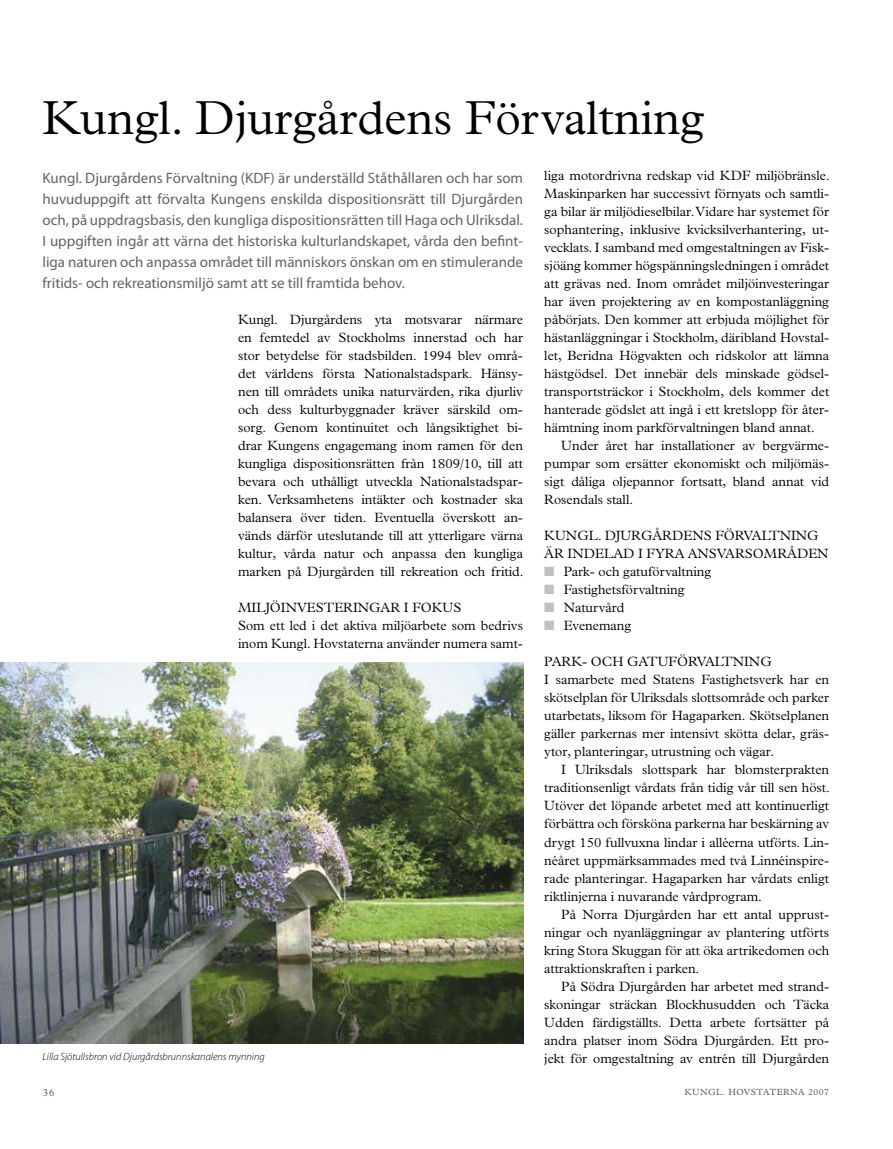
<style>
.page{position:relative;width:893px;height:1149px;background:#fff}
.page>*{position:absolute;margin:0;border:0;box-sizing:border-box;transform-origin:0 0}
.t1{font:300 48px "Plantin";color:#000}
.t2{font:15px/21px "Myriad Pro";color:#636363;text-align:justify}
.t3{font:300 13.5px/18px "Plantin";color:#000;text-align:justify}
.t4{font:italic 300 10.5px "Myriad Pro";color:#000}
.t5{font:10.5px "Plantin";color:#636363}
.t6{font:9px "Plantin";letter-spacing:.05em;color:#636363}
.s1{color:#c0c0c0}
</style>
<div class="page">
<img style="left:0;top:662px;width:523px;height:380px">
<h1 class="t1" style="left:43px;top:90px;width:664px">Kungl. Djurgårdens Förvaltning</h1>
<p class="t2" style="left:43px;top:167px;width:482px">Kungl. Djurgårdens Förvaltning (KDF) är underställd Ståthållaren och har som huvuduppgift att förvalta Kungens enskilda dispositionsrätt till Djurgården och, på uppdragsbasis, den kungliga dispositionsrätten till Haga och Ulriksdal.<br>I uppgiften ingår att värna det historiska kulturlandskapet, vårda den befint&shy;liga naturen och anpassa området till människors önskan om en stimulerande fritids- och rekreationsmiljö samt att se till framtida behov.</p>
<p class="t3" style="left:544px;top:166px;width:287px">liga motordrivna redskap vid KDF miljöbränsle.<br>Maskinparken har successivt förnyats och samtli&shy;ga bilar är miljödieselbilar. Vidare har systemet för sophantering, inklusive kvicksilverhantering, ut&shy;vecklats. I samband med omgestaltningen av Fisk&shy;sjöäng kommer högspänningsledningen i området att grävas ned. Inom området miljöinvesteringar har även projektering av en kompostanläggning påbörjats. Den kommer att erbjuda möjlighet för hästanläggningar i Stockholm, däribland Hovstal&shy;let, Beridna Högvakten och ridskolor att lämna hästgödsel. Det innebär dels minskade gödsel&shy;transportsträckor i Stockholm, dels kommer det hanterade gödslet att ingå i ett kretslopp för åter&shy;hämtning inom parkförvaltningen bland annat.</p>
<p class="t3" style="left:544px;top:436px;width:286px;text-indent:17px">Under året har installationer av bergvärme&shy;pumpar som ersätter ekonomiskt och miljömäs&shy;sigt dåliga oljepannor fortsatt, bland annat vid Rosendals stall.</p>
<p class="t3" style="left:544px;top:526px;width:23px">Kungl</p>
<p class="t3" style="left:598px;top:526px;width:29px">. Djurgårdens</p>
<p class="t3" style="left:715px;top:526px;width:11px">förvaltning</p>
<p class="t3" style="left:544px;top:544px;width:34px">är indelad</p>
<p class="t3" style="left:638px;top:544px;width:19px">i fyra</p>
<p class="t3" style="left:688px;top:544px;width:12px">ansvarsområden</p>
<p class="t3" style="left:544px;top:562px;width:169px"><span class="s1">■</span> Park- och gatuförvaltning</p>
<p class="t3" style="left:544px;top:580px;width:142px"><span class="s1">■</span> Fastighetsförvaltning</p>
<p class="t3" style="left:544px;top:598px;width:82px"><span class="s1">■</span> Naturvård</p>
<p class="t3" style="left:544px;top:616px;width:89px"><span class="s1">■</span> Evenemang</p>
<p class="t3" style="left:544px;top:652px;width:18px">Park-</p>
<p class="t3" style="left:591px;top:652px;width:12px">och</p>
<p class="t3" style="left:238px;top:311px;width:287px">Kungl. Djurgårdens yta motsvarar närmare en femtedel av Stockholms innerstad och har stor betydelse för stadsbilden. 1994 blev områ&shy;det världens första Nationalstadspark. Hänsy&shy;nen till områdets unika naturvärden, rika djurliv och dess kulturbyggnader kräver särskild om&shy;sorg. Genom kontinuitet och långsiktighet bi&shy;drar Kungens engagemang inom ramen för den kungliga dispositionsrätten från 1809/10, till att bevara och uthålligt utveckla Nationalstadspar&shy;ken. Verksamhetens intäkter och kostnader ska balansera över tiden. Eventuella överskott an&shy;vänds därför uteslutande till att ytterligare värna kultur, vårda natur och anpassa den kungliga marken på Djurgården till rekreation och fritid.</p>
<p class="t3" style="left:238px;top:598px;width:24px">Miljöinvesteringar</p>
<p class="t3" style="left:238px;top:598px;width:286px;text-align:left;text-indent:166px">i fokus<br>Som ett led i det aktiva miljöarbete som bedrivs inom Kungl. Hovstaterna använder numera samt-</p>
<p class="t3" style="left:544px;top:652px;width:286px;text-align:left;text-indent:83px">gatuförvaltning<br>I samarbete med Statens Fastighetsverk har en skötselplan för Ulriksdals slottsområde och parker utarbetats, liksom för Hagaparken. Skötselplanen gäller parkernas mer intensivt skötta delar, gräs&shy;ytor, planteringar, utrustning och vägar.</p>
<p class="t3" style="left:544px;top:760px;width:287px;text-indent:17px">I Ulriksdals slottspark har blomsterprakten traditionsenligt vårdats från tidig vår till sen höst.<br>Utöver det löpande arbetet med att kontinuerligt förbättra och försköna parkerna har beskärning av drygt 150 fullvuxna lindar i alléerna utförts. Lin&shy;néåret uppmärksammades med två Linnéinspire&shy;rade planteringar. Hagaparken har vårdats enligt riktlinjerna i nuvarande vårdprogram.</p>
<p class="t3" style="left:544px;top:904px;width:286px;text-indent:17px">På Norra Djurgården har ett antal upprust&shy;ningar och nyanläggningar av plantering utförts kring Stora Skuggan för att öka artrikedomen och attraktionskraften i parken.</p>
<p class="t3" style="left:544px;top:976px;width:286px;text-indent:17px">På Södra Djurgården har arbetet med strand&shy;skoningar sträckan Blockhusudden och Täcka Udden färdigställts. Detta arbete fortsätter på andra platser inom Södra Djurgården. Ett pro&shy;jekt för omgestaltning av entrén till Djurgården</p>
<p class="t4" style="left:43px;top:1050px;width:224px">Lilla Sjötullsbron vid Djurgårdsbrunnskanalens mynning</p>
<p class="t5" style="left:43px;top:1085px;width:14px">36</p>
<p class="t6" style="left:685px;top:1086px;width:146px">KUNGL. HOVSTATERNA 2007</p>
</div>
